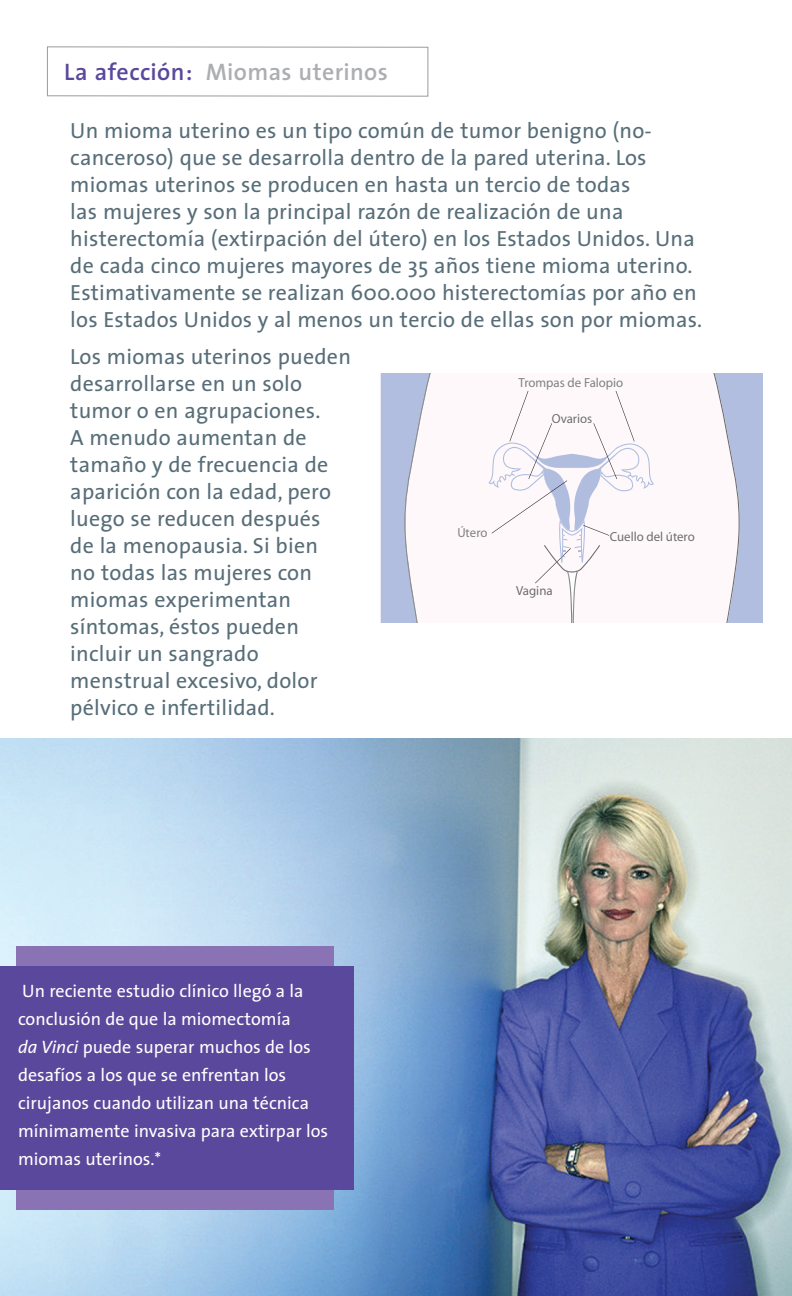
<style>
.page{position:relative;width:792px;height:1296px;background:#fff}
.page>*{position:absolute;margin:0;border:0;box-sizing:border-box;transform-origin:0 0}
.t1{font:600 24px "The Sans";letter-spacing:.015em;color:#adaeb2}
.t2{font:22px/27px "The Sans";letter-spacing:.01em;color:#576d78}
.t3{font:18px/28px "The Sans";color:#fff}
.t4{font:13.2px "Myriad";color:#808084}
.t5{font:13.2px "Myriad";color:#6d6d70}
.t6{font:13.2px "Myriad";color:#4b4c4d}
.t7{font:13.2px "Myriad";color:#6f6e72}
.t8{font:13.2px "Myriad";color:#6b6d71}
.s1{color:#5a489d}
.s2{color:#616a70}
.s3{font-style:italic}
</style>
<div class="page">
<img style="left:0;top:738px;width:792px;height:558px">
<div style="left:17px;top:946px;width:317px;height:264px;background:#8973b4"></div>
<div style="left:47px;top:47px;width:381px;height:49px;border:1px solid #999b9e"></div>
<div style="left:0;top:966px;width:354px;height:224px;background:#5a489d"></div>
<svg style="left:381px;top:373px;width:50px;height:249px"></svg>
<svg style="left:713px;top:373px;width:50px;height:249px"></svg>
<div style="left:610px;top:532px;width:84px;height:9px;background:#fef8fa"></div>
<div style="left:519px;top:378px;width:104px;height:12px;background:#fef8fa"></div>
<div style="left:458px;top:527px;width:29px;height:11px;background:#fef8fa"></div>
<svg style="left:488px;top:391px;width:166px;height:231px"></svg>
<p class="t1" style="left:64px;top:52px;width:325px"><span class="s1">La afección:</span> Miomas uterinos</p>
<p class="t2" style="left:70px;top:117px;width:633px">Un mioma uterino es un tipo común de tumor benigno (no&shy;canceroso) que se desarrolla dentro de la pared uterina. Los miomas uterinos se producen en hasta un tercio de todas<br>las mujeres y son la principal razón de realización de una histerectomía (extirpación del útero) en los Estados Unidos. Una de cada cinco mujeres mayores de 35 años tiene mioma uterino.<br>Estimativamente se realizan 600.000 histerectomías por año en los Estados Unidos y al menos un tercio de ellas son por miomas.</p>
<p class="t2" style="left:70px;top:343px;width:282px">Los miomas uterinos pueden desarrollarse en un solo tumor o en agrupaciones.<br>A menudo aumentan de tamaño y de frecuencia de aparición con la edad, pero luego se reducen después<br>de la menopausia. Si bien<br>no todas las mujeres con miomas experimentan síntomas, éstos pueden incluir un sangrado menstrual excesivo, dolor pélvico e infertilidad.</p>
<p class="t8" style="left:420px;top:244px;width:9px">ri</p>
<p class="t6" style="left:392px;top:286px;width:76px">Endome u<span class="s2">m</span></p>
<p class="t8" style="left:437px;top:286px;width:13px">tri</p>
<p class="t4" style="left:519px;top:376px;width:106px">Trompas de Falopio</p>
<p class="t7" style="left:552px;top:412px;width:42px">Ovarios</p>
<p class="t4" style="left:457px;top:526px;width:32px">Útero</p>
<p class="t5" style="left:610px;top:530px;width:86px">Cuello del útero</p>
<p class="t5" style="left:516px;top:584px;width:38px">Vagina</p>
<p class="t3" style="left:18px;top:977px;width:312px">Un reciente estudio clínico llegó a la conclusión de que la miomectomía<br><span class="s3">da Vinci</span> puede superar muchos de los desafíos a los que se enfrentan los cirujanos cuando utilizan una técnica mínimamente invasiva para extirpar los miomas uterinos.*</p>
</div>
